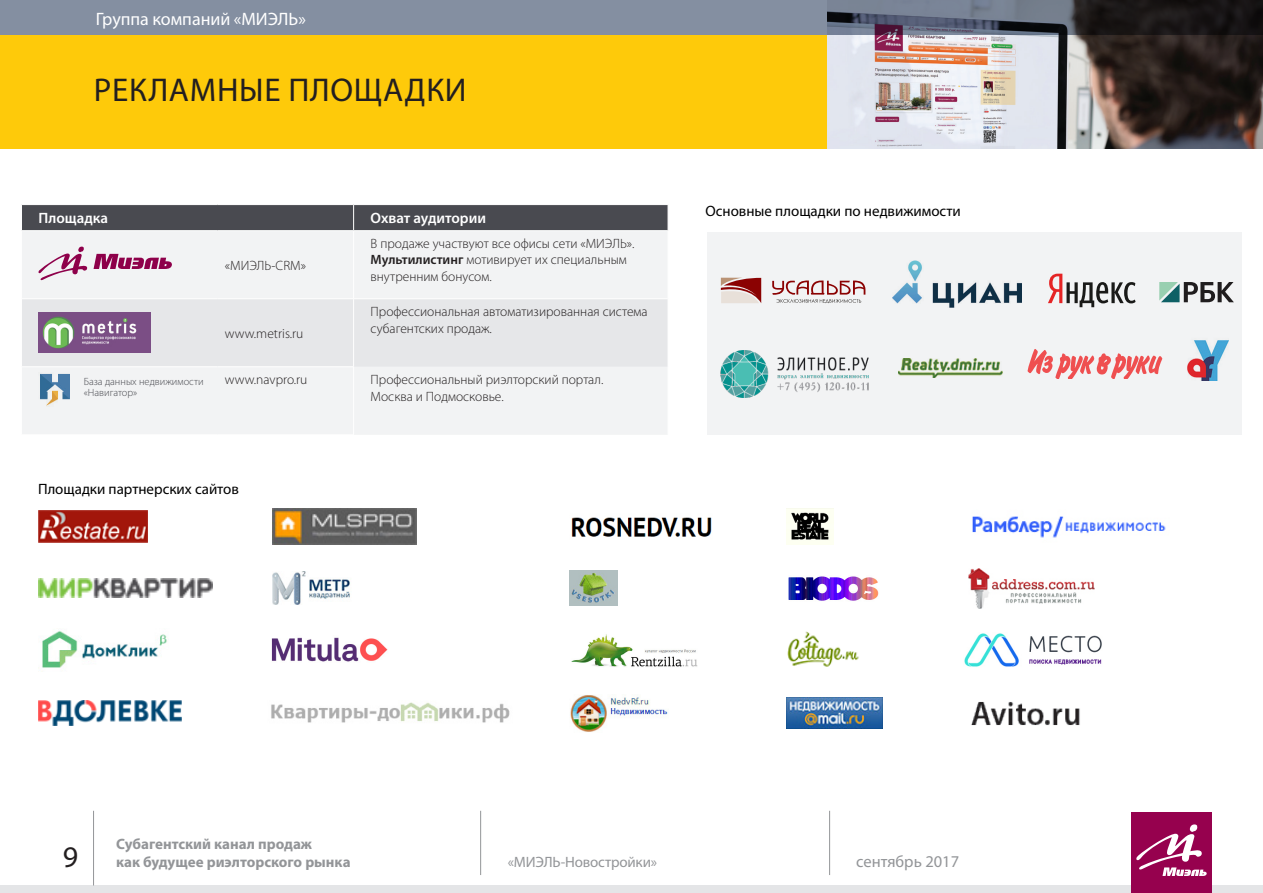
<style>
.page{position:relative;width:1263px;height:893px;background:#fff}
.page>*{position:absolute;margin:0;border:0;box-sizing:border-box;transform-origin:0 0}
.t1{font:33px "Myriad Pro";letter-spacing:.02em;color:#231f20}
.t2{font:30px "Myriad Pro";color:#231f20}
.t3{font:18px "Myriad Pro";color:#fff}
.t4{font:16.5px "Myriad Pro";color:#939598}
.t5{font:15px "Myriad Pro";color:#000}
.t6{font:700 15px/18px "Myriad Pro";color:#939598}
.t7{font:600 15px "Myriad Pro";color:#fff}
.t8{font:15px "Myriad Pro";letter-spacing:-.01em;color:#939598}
.t9{font:300 13.5px/16.2px "Myriad Pro";color:#231f20}
.t10{font:300 10.5px "Myriad Pro";color:#494a50}
.s1{font-weight:600}
</style>
<div class="page">
<div style="left:0;top:0;width:882px;height:149px;background:#feca0a"></div>
<img style="left:827px;top:34px;width:436px;height:115px">
<div style="left:0;top:0;width:826px;height:34px;background:#848fa1"></div>
<svg style="left:827px;top:0;width:436px;height:34px;background:#41444e"></svg>
<div style="left:707px;top:232px;width:535px;height:203px;background:#f2f3f4"></div>
<img style="left:892px;top:260px;width:129px;height:47px">
<svg style="left:1027px;top:349px;width:135px;height:30px"></svg>
<svg style="left:1048px;top:274px;width:87px;height:33px"></svg>
<svg style="left:1159px;top:282px;width:75px;height:20px"></svg>
<img style="left:899px;top:358px;width:103px;height:20px">
<img style="left:1187px;top:340px;width:42px;height:41px">
<img style="left:721px;top:351px;width:148px;height:46px">
<svg style="left:721px;top:278px;width:40px;height:25px"></svg>
<svg style="left:772px;top:280px;width:93px;height:23px"></svg>
<img style="left:38px;top:510px;width:110px;height:32px">
<img style="left:38px;top:579px;width:174px;height:19px">
<img style="left:41px;top:631px;width:128px;height:41px">
<img style="left:38px;top:700px;width:143px;height:26px">
<img style="left:272px;top:508px;width:144px;height:36px">
<img style="left:272px;top:572px;width:78px;height:33px">
<img style="left:271px;top:637px;width:117px;height:25px">
<img style="left:271px;top:702px;width:239px;height:21px">
<img style="left:571px;top:517px;width:141px;height:20px">
<img style="left:570px;top:571px;width:48px;height:35px">
<img style="left:571px;top:634px;width:127px;height:33px">
<img style="left:570px;top:695px;width:98px;height:37px">
<img style="left:786px;top:509px;width:47px;height:35px">
<img style="left:788px;top:576px;width:91px;height:25px">
<img style="left:787px;top:631px;width:72px;height:36px">
<img style="left:786px;top:697px;width:97px;height:32px">
<img style="left:972px;top:516px;width:194px;height:22px">
<img style="left:968px;top:568px;width:127px;height:40px">
<img style="left:964px;top:633px;width:138px;height:34px">
<img style="left:971px;top:702px;width:109px;height:23px">
<div style="left:22px;top:231px;width:645px;height:204px;background:#f2f3f4"></div>
<div style="left:22px;top:299px;width:646px;height:68px;background:#e6e7e9"></div>
<hr style="left:22px;top:298px;width:196px;height:1px;background:#fff">
<hr style="left:218px;top:298px;width:136px;height:1px;background:#fff">
<hr style="left:354px;top:298px;width:314px;height:1px;background:#fff">
<hr style="left:21px;top:366px;width:197px;height:1px;background:#fff">
<hr style="left:218px;top:366px;width:135px;height:1px;background:#fff">
<svg style="left:22px;top:205px;width:646px;height:26px;background:#4f5056"></svg>
<hr style="left:353px;top:231px;width:1px;height:67px;background:#fff">
<hr style="left:353px;top:299px;width:1px;height:68px;background:#fff">
<hr style="left:353px;top:367px;width:1px;height:68px;background:#fff">
<svg style="left:39px;top:247px;width:49px;height:33px"></svg>
<svg style="left:94px;top:254px;width:78px;height:15px"></svg>
<img style="left:39px;top:372px;width:34px;height:35px">
<img style="left:39px;top:313px;width:112px;height:40px">
<div style="left:1px;top:885px;width:1262px;height:8px;background:#e4e5e7"></div>
<hr style="left:93px;top:811px;width:1px;height:74px;background:#939598">
<hr style="left:480px;top:811px;width:1px;height:64px;background:#939598">
<hr style="left:829px;top:811px;width:1px;height:64px;background:#939598">
<div style="left:1131px;top:812px;width:81px;height:81px;background:#96014e"></div>
<svg style="left:1136px;top:824px;width:71px;height:52px"></svg>
<p class="t3" style="left:96px;top:8px;width:212px">Группа компаний «МИЭЛЬ»</p>
<p class="t1" style="left:94px;top:70px;width:374px">РЕКЛАМНЫЕ ПЛОЩАДКИ</p>
<p class="t7" style="left:39px;top:209px;width:71px">Площадка</p>
<p class="t7" style="left:371px;top:209px;width:117px">Охват аудитории</p>
<p class="t9" style="left:225px;top:257px;width:82px">«МИЭЛЬ-CRM»</p>
<p class="t9" style="left:371px;top:236px;width:265px">В продаже участвуют все офисы сети «МИЭЛЬ».<br><span class="s1">Мультилистинг</span> мотивирует их специальным внутренним бонусом.</p>
<p class="t10" style="left:84px;top:375px;width:121px">База данных недвижимости</p>
<p class="t10" style="left:84px;top:386px;width:55px">«Навигатор»</p>
<p class="t9" style="left:225px;top:325px;width:80px">www.metris.ru</p>
<p class="t9" style="left:371px;top:304px;width:279px">Профессиональная автоматизированная система субагентских продаж.</p>
<p class="t9" style="left:225px;top:372px;width:84px">www.navpro.ru</p>
<p class="t9" style="left:371px;top:372px;width:234px">Профессиональный риэлторский портал.<br>Москва и Подмосковье.</p>
<p class="t5" style="left:38px;top:479px;width:202px">Площадки партнерских сайтов</p>
<p class="t5" style="left:705px;top:202px;width:257px">Основные площадки по недвижимости</p>
<h2 class="t2" style="left:63px;top:839px;width:17px">9</h2>
<p class="t6" style="left:116px;top:835px;width:236px">Субагентский канал продаж<br>как будущее риэлторского рынка</p>
<p class="t8" style="left:508px;top:853px;width:151px">«МИЭЛЬ-Новостройки»</p>
<p class="t4" style="left:856px;top:852px;width:105px">сентябрь 2017</p>
</div>
